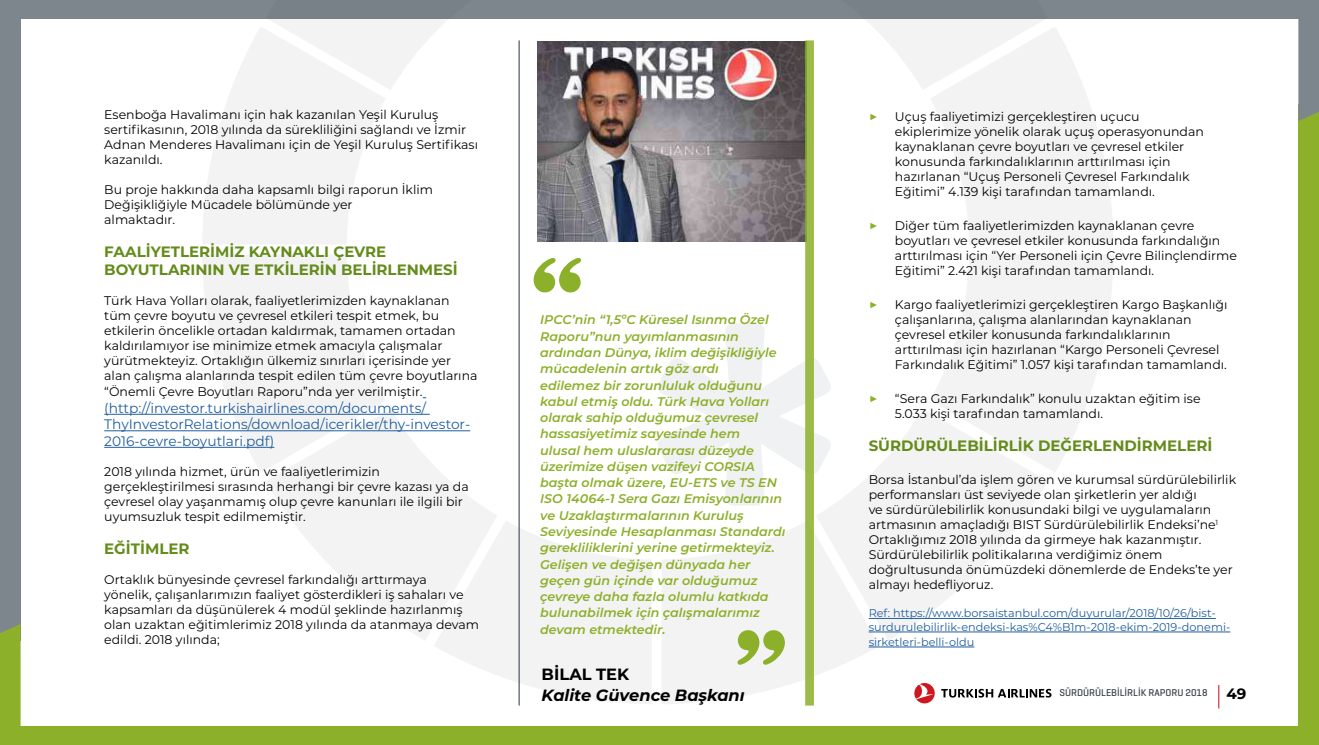
<style>
.page{position:relative;width:1319px;height:745px;background:#fff}
.page>*{position:absolute;margin:0;border:0;box-sizing:border-box;transform-origin:0 0}
.t1{font:italic 700 16.25px "Montserrat";color:#000}
.t2{font:700 16.25px "Montserrat";color:#000}
.t3{font:700 15px/18px "Montserrat";color:#648c1a}
.t4{font:700 15px "Montserrat";color:#000}
.t5{font:13.75px/16.5px "Montserrat";color:#215e9e}
.t6{font:12.5px/15px "Montserrat";color:#000}
.t7{font:italic 600 12.5px/16.2px "Montserrat";color:#8cb029}
.t8{font:11.25px/13.5px "Montserrat";color:#215e9e}
.t9{font:500 10px "Geogrotesque";color:#333e48}
.s1{font-size:15px;color:#8cb029}
</style>
<div class="page">
<div style="left:1298px;top:104px;width:20px;height:640px;background:#8cb029"></div>
<div style="left:0;top:0;width:21px;height:640px;background:#7d868c"></div>
<div style="left:0;top:0;width:1318px;height:19px;background:#7d868c"></div>
<div style="left:0;top:725px;width:1318px;height:19px;background:#8cb029"></div>
<svg style="left:1298px;top:19px;width:20px;height:102px;background:#7f8989"></svg>
<svg style="left:0;top:624px;width:21px;height:102px;background:#8daf30"></svg>
<hr style="left:1217px;top:684px;width:2px;height:24px;background:#ce171e">
<svg style="left:914px;top:683px;width:21px;height:20px"></svg>
<svg style="left:941px;top:688px;width:110px;height:9px"></svg>
<svg style="left:865px;top:19px;width:179px;height:70px"></svg>
<svg style="left:434px;top:520px;width:217px;height:183px;fill:#f3f3f4"></svg>
<svg style="left:817px;top:410px;width:230px;height:230px;fill:#f3f3f4"></svg>
<svg style="left:266px;top:409px;width:231px;height:231px;fill:#f3f3f4"></svg>
<svg style="left:269px;top:19px;width:179px;height:71px"></svg>
<svg style="left:662px;top:520px;width:217px;height:183px;fill:#f3f3f4"></svg>
<svg style="left:202px;top:255px;width:184px;height:217px;fill:#f3f3f4"></svg>
<svg style="left:202px;top:28px;width:184px;height:216px;fill:#f3f3f4"></svg>
<svg style="left:929px;top:255px;width:184px;height:217px;fill:#f3f3f4"></svg>
<svg style="left:929px;top:28px;width:184px;height:216px;fill:#f3f3f4"></svg>
<hr style="left:104px;top:413px;width:326px;height:1px;background:#215e9e">
<hr style="left:104px;top:430px;width:366px;height:1px;background:#215e9e">
<hr style="left:104px;top:446px;width:170px;height:1px;background:#215e9e">
<hr style="left:868px;top:617px;width:347px;height:1px;background:#215e9e">
<hr style="left:868px;top:631px;width:362px;height:1px;background:#215e9e">
<hr style="left:868px;top:646px;width:106px;height:1px;background:#215e9e">
<svg style="left:658px;top:323px;width:174px;height:182px"></svg>
<img style="left:537px;top:41px;width:268px;height:200px">
<hr style="left:518px;top:40px;width:1px;height:665px;background:#333e48">
<div style="left:805px;top:40px;width:8px;height:665px;background:#9dbb48"></div>
<svg style="left:737px;top:629px;width:47px;height:35px"></svg>
<svg style="left:533px;top:258px;width:48px;height:34px"></svg>
<p class="t6" style="left:104px;top:106px;width:375px">Esenboğa Havalimanı için hak kazanılan Yeşil Kuruluş sertifikasının, 2018 yılında da sürekliliğini sağlandı ve İzmir Adnan Menderes Havalimanı için de Yeşil Kuruluş Sertifikası kazanıldı.</p>
<p class="t6" style="left:104px;top:181px;width:330px">Bu proje hakkında daha kapsamlı bilgi raporun İklim<br>Değişikliğiyle Mücadele bölümünde yer<br>almaktadır.</p>
<p class="t3" style="left:104px;top:241px;width:355px">FAALİYETLERİMİZ KAYNAKLI ÇEVRE<br>BOYUTLARININ VE ETKİLERİN BELİRLENMESİ</p>
<p class="t6" style="left:104px;top:292px;width:374px">Türk Hava Yolları olarak, faaliyetlerimizden kaynaklanan tüm çevre boyutu ve çevresel etkileri tespit etmek, bu etkilerin öncelikle ortadan kaldırmak, tamamen ortadan kaldırılamıyor ise minimize etmek amacıyla çalışmalar yürütmekteyiz. Ortaklığın ülkemiz sınırları içerisinde yer alan çalışma alanlarında tespit edilen tüm çevre boyutlarına</p>
<p class="t6" style="left:104px;top:384px;width:320px">“Önemli Çevre Boyutları Raporu”nda yer verilmiştir.</p>
<p class="t5" style="left:104px;top:399px;width:367px">(http://investor.turkishairlines.com/documents/<br>ThyInvestorRelations/download/icerikler/thy-investor-<br>2016-cevre-boyutlari.pdf)</p>
<p class="t6" style="left:104px;top:463px;width:366px">2018 yılında hizmet, ürün ve faaliyetlerimizin gerçekleştirilmesi sırasında herhangi bir çevre kazası ya da çevresel olay yaşanmamış olup çevre kanunları ile ilgili bir uyumsuzluk tespit edilmemiştir.</p>
<p class="t3" style="left:104px;top:538px;width:87px">EĞİTİMLER</p>
<p class="t6" style="left:104px;top:571px;width:376px">Ortaklık bünyesinde çevresel farkındalığı arttırmaya<br>yönelik, çalışanlarımızın faaliyet gösterdikleri iş sahaları ve kapsamları da düşünülerek 4 modül şeklinde hazırlanmış olan uzaktan eğitimlerimiz 2018 yılında da atanmaya devam edildi. 2018 yılında;</p>
<p class="t7" style="left:540px;top:311px;width:247px">IPCC’nin “1,5ºC Küresel Isınma Özel Raporu”nun yayımlanmasının ardından Dünya, iklim değişikliğiyle mücadelenin artık göz ardı<br>edilemez bir zorunluluk olduğunu kabul etmiş oldu. Türk Hava Yolları olarak sahip olduğumuz çevresel hassasiyetimiz sayesinde hem<br>ulusal hem uluslararası düzeyde üzerimize düşen vazifeyi CORSIA başta olmak üzere, EU-ETS ve TS EN ISO 14064-1 Sera Gazı Emisyonlarının ve Uzaklaştırmalarının Kuruluş Seviyesinde Hesaplanması Standardı gerekliliklerini yerine getirmekteyiz.<br>Gelişen ve değişen dünyada her geçen gün içinde var olduğumuz çevreye daha fazla olumlu katkıda bulunabilmek için çalışmalarımız devam etmektedir.</p>
<h1 class="t2" style="left:541px;top:662px;width:89px">BİLAL TEK</h1>
<h1 class="t1" style="left:541px;top:682px;width:204px">Kalite Güvence Başkanı</h1>
<p class="t6" style="left:894px;top:108px;width:310px;text-indent:-26px"><span class="s1">▶</span> Uçuş faaliyetimizi gerçekleştiren uçucu ekiplerimize yönelik olarak uçuş operasyonundan kaynaklanan çevre boyutları ve çevresel etkiler konusunda farkındalıklarının arttırılması için hazırlanan “Uçuş Personeli Çevresel Farkındalık Eğitimi” 4.139 kişi tarafından tamamlandı.</p>
<p class="t6" style="left:894px;top:217px;width:343px;text-indent:-26px"><span class="s1">▶</span> Diğer tüm faaliyetlerimizden kaynaklanan çevre boyutları ve çevresel etkiler konusunda farkındalığın arttırılması için “Yer Personeli için Çevre Bilinçlendirme Eğitimi” 2.421 kişi tarafından tamamlandı.</p>
<p class="t6" style="left:894px;top:296px;width:334px;text-indent:-26px"><span class="s1">▶</span> Kargo faaliyetlerimizi gerçekleştiren Kargo Başkanlığı çalışanlarına, çalışma alanlarından kaynaklanan çevresel etkiler konusunda farkındalıklarının arttırılması için hazırlanan “Kargo Personeli Çevresel Farkındalık Eğitimi” 1.057 kişi tarafından tamamlandı.</p>
<p class="t6" style="left:894px;top:390px;width:307px;text-indent:-26px"><span class="s1">▶</span> “Sera Gazı Farkındalık” konulu uzaktan eğitim ise<br>5.033 kişi tarafından tamamlandı.</p>
<p class="t3" style="left:868px;top:435px;width:345px">SÜRDÜRÜLEBİLİRLİK DEĞERLENDİRMELERİ</p>
<p class="t6" style="left:868px;top:471px;width:369px">Borsa İstanbul’da işlem gören ve kurumsal sürdürülebilirlik performansları üst seviyede olan şirketlerin yer aldığı<br>ve sürdürülebilirlik konusundaki bilgi ve uygulamaların artmasının amaçladığı BIST Sürdürülebilirlik Endeksi’ne<sup>1<br></sup>Ortaklığımız 2018 yılında da girmeye hak kazanmıştır.<br>Sürdürülebilirlik politikalarına verdiğimiz önem doğrultusunda önümüzdeki dönemlerde de Endeks’te yer almayı hedefliyoruz.</p>
<p class="t8" style="left:868px;top:605px;width:363px">Ref: https://www.borsaistanbul.com/duyurular/2018/10/26/bist&shy;surdurulebilirlik-endeksi-kas%C4%B1m-2018-ekim-2019-donemi-</p>
<p class="t8" style="left:868px;top:634px;width:107px">sirketleri-belli-oldu</p>
<p class="t9" style="left:1059px;top:686px;width:150px">SÜRDÜRÜLEBİLİRLİK RAPORU 2018</p>
<p class="t4" style="left:1226px;top:682px;width:21px">49</p>
</div>
